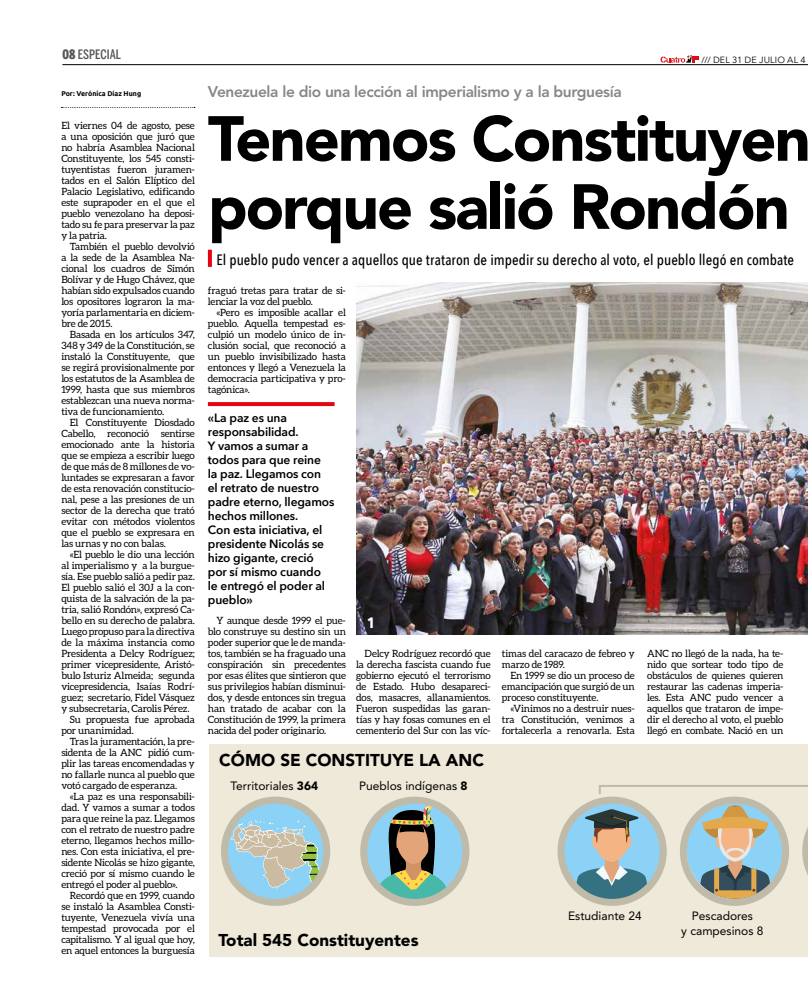
<style>
.page{position:relative;width:808px;height:1007px;background:#fff}
.page>*{position:absolute;margin:0;border:0;box-sizing:border-box;transform-origin:0 0}
.t1{font:900 63px/68px "Avenir";letter-spacing:-.03em;color:#000}
.t2{font:900 17px "Avenir";color:#000}
.t3{font:800 15.5px "Avenir LT Std";letter-spacing:-.025em;color:#878786}
.t4{font:500 15px "Avenir Next Condensed";letter-spacing:.005em;color:#000}
.t5{font:700 15px "Avenir Next Condensed";color:#fff}
.t6{font:500 13px "Benton Sans Comp";letter-spacing:.005em;color:#575756}
.t7{font:600 12px/14px "Avenir Next";letter-spacing:-.01em;color:#000}
.t8{font:12px/14.4px "Avenir";color:#000;text-align:center}
.t9{font:10px/11px "Aleo";letter-spacing:-.015em;color:#000;text-align:justify}
.t10{font:9px "Avenir Next";letter-spacing:.015em;color:#000}
.t11{font:700 7px "Ubuntu";color:#000}
.s1{font-weight:900}
</style>
<div class="page">
<hr style="left:62px;top:64px;width:746px;height:1px;background:#000">
<svg style="left:660px;top:55px;width:39px;height:8px"></svg>
<svg style="left:61px;top:107px;width:134px;height:1px"></svg>
<svg style="left:208px;top:250px;width:4px;height:17px"></svg>
<svg style="left:208px;top:402px;width:127px;height:4px"></svg>
<img style="left:356px;top:283px;width:452px;height:352px">
<div style="left:210px;top:744px;width:598px;height:212px;background:#efe9da"></div>
<svg style="left:221px;top:796px;width:109px;height:109px"></svg>
<svg style="left:360px;top:796px;width:109px;height:109px"></svg>
<svg style="left:557px;top:785px;width:251px;height:120px"></svg>
<img style="left:309px;top:866px;width:11px;height:16px">
<h3 class="t6" style="left:62px;top:47px;width:60px"><span class="s1">08</span> ESPECIAL</h3>
<p class="t11" style="left:61px;top:90px;width:81px">Por: Verónica Díaz Hung</p>
<p class="t9" style="left:61px;top:119px;width:135px">El viernes 04 de agosto, pese a una oposición que juró que no habría Asamblea Nacional Constituyente, los 545 consti&shy;tuyentistas fueron juramen&shy;tados en el Salón Elíptico del Palacio Legislativo, edificando este suprapoder en el que el pueblo venezolano ha deposi&shy;tado su fe para preservar la paz y la patria.</p>
<p class="t9" style="left:61px;top:240px;width:135px;text-indent:8px">También el pueblo devolvió a la sede de la Asamblea Na&shy;cional los cuadros de Simón Bolívar y de Hugo Chávez, que habían sido expulsados cuando los opositores lograron la ma&shy;yoría parlamentaria en diciem&shy;bre de 2015.</p>
<p class="t9" style="left:61px;top:328px;width:135px;text-indent:8px">Basada en los artículos 347, 348 y 349 de la Constitución, se instaló la Constituyente, que se regirá provisionalmente por los estatutos de la Asamblea de 1999, hasta que sus miembros establezcan una nueva norma&shy;tiva de funcionamiento.</p>
<p class="t9" style="left:61px;top:416px;width:135px;text-indent:8px">El Constituyente Diosdado Cabello, reconoció sentirse emocionado ante la historia que se empieza a escribir luego de que más de 8 millones de vo&shy;luntades se expresaran a favor de esta renovación constitucio&shy;nal, pese a las presiones de un sector de la derecha que trató evitar con métodos violentos que el pueblo se expresara en las urnas y no con balas.</p>
<p class="t9" style="left:70px;top:548px;width:127px">«El pueblo le dio una lección</p>
<p class="t9" style="left:61px;top:559px;width:135px">al imperialismo y a la burgue-</p>
<p class="t9" style="left:61px;top:570px;width:135px">sía. Ese pueblo salió a pedir paz.</p>
<p class="t9" style="left:61px;top:581px;width:135px">El pueblo salió el 30J a la con-</p>
<p class="t9" style="left:61px;top:592px;width:135px">quista de la salvación de la pa-</p>
<p class="t9" style="left:61px;top:603px;width:135px">tria, salió Rondón», expresó Ca-</p>
<p class="t9" style="left:61px;top:614px;width:135px">bello en su derecho de palabra.</p>
<p class="t9" style="left:61px;top:625px;width:135px">Luego propuso para la directiva</p>
<p class="t9" style="left:61px;top:636px;width:135px">de la máxima instancia como</p>
<p class="t9" style="left:61px;top:647px;width:135px">Presidenta a Delcy Rodríguez;</p>
<p class="t9" style="left:61px;top:658px;width:135px">primer vicepresidente, Aristó-</p>
<p class="t9" style="left:61px;top:669px;width:135px">bulo Isturiz Almeida; segunda</p>
<p class="t9" style="left:61px;top:680px;width:135px">vicepresidencia, Isaías Rodrí-</p>
<p class="t9" style="left:61px;top:691px;width:135px">guez; secretario, Fidel Vásquez</p>
<p class="t9" style="left:61px;top:702px;width:130px">y subsecretaria, Carolis Pérez.</p>
<p class="t9" style="left:70px;top:713px;width:127px">Su propuesta fue aprobada</p>
<p class="t9" style="left:61px;top:724px;width:74px">por unanimidad.</p>
<p class="t9" style="left:70px;top:735px;width:126px">Tras la juramentación, la pre-</p>
<p class="t9" style="left:61px;top:746px;width:135px">sidenta de la ANC pidió cum-</p>
<p class="t9" style="left:61px;top:757px;width:135px">plir las tareas encomendadas y</p>
<p class="t9" style="left:61px;top:768px;width:135px">no fallarle nunca al pueblo que</p>
<p class="t9" style="left:61px;top:779px;width:117px">votó cargado de esperanza.</p>
<p class="t9" style="left:70px;top:790px;width:126px">«La paz es una responsabili-</p>
<p class="t9" style="left:61px;top:801px;width:135px">dad. Y vamos a sumar a todos</p>
<p class="t9" style="left:61px;top:812px;width:135px">para que reine la paz. Llegamos</p>
<p class="t9" style="left:61px;top:823px;width:135px">con el retrato de nuestro padre</p>
<p class="t9" style="left:61px;top:834px;width:135px">eterno, llegamos hechos millo-</p>
<p class="t9" style="left:61px;top:845px;width:135px">nes. Con esta iniciativa, el pre-</p>
<p class="t9" style="left:61px;top:856px;width:135px">sidente Nicolás se hizo gigante,</p>
<p class="t9" style="left:61px;top:867px;width:135px">creció por sí mismo cuando le</p>
<p class="t9" style="left:61px;top:878px;width:118px">entregó el poder al pueblo».</p>
<p class="t9" style="left:70px;top:889px;width:127px">Recordó que en 1999, cuando</p>
<p class="t9" style="left:61px;top:900px;width:135px">se instaló la Asamblea Consti-</p>
<p class="t9" style="left:61px;top:911px;width:135px">tuyente, Venezuela vivía una</p>
<p class="t9" style="left:61px;top:922px;width:135px">tempestad provocada por el</p>
<p class="t9" style="left:61px;top:933px;width:135px">capitalismo. Y al igual que hoy,</p>
<p class="t9" style="left:61px;top:944px;width:135px">en aquel entonces la burguesía</p>
<h3 class="t3" style="left:208px;top:85px;width:415px">Venezuela le dio una lección al imperialismo y a la burguesía</h3>
<p class="t10" style="left:702px;top:54px;width:106px">/// DEL 31 DE JULIO AL 4</p>
<h1 class="t1" style="left:208px;top:106px;width:604px">Tenemos Constituyen porque salió Rondón</h1>
<h3 class="t4" style="left:216px;top:250px;width:579px">El pueblo pudo vencer a aquellos que trataron de impedir su derecho al voto, el pueblo llegó en combate</h3>
<p class="t9" style="left:208px;top:284px;width:139px">fraguó tretas para tratar de si&shy;lenciar la voz del pueblo.</p>
<p class="t9" style="left:208px;top:306px;width:140px;text-indent:8px">«Pero es imposible acallar el pueblo. Aquella tempestad es&shy;culpió un modelo único de in&shy;clusión social, que reconoció a un pueblo invisibilizado hasta entonces y llegó a Venezuela la democracia participativa y pro&shy;tagónica».</p>
<p class="t7" style="left:208px;top:412px;width:128px">«La paz es una responsabilidad.<br>Y vamos a sumar a todos para que reine<br>la paz. Llegamos con<br>el retrato de nuestro padre eterno, llegamos hechos millones.<br>Con esta iniciativa, el presidente Nicolás se hizo gigante, creció por sí mismo cuando<br>le entregó el poder al pueblo»</p>
<p class="t9" style="left:208px;top:614px;width:140px;text-indent:9px">Y aunque desde 1999 el pue&shy;blo construye su destino sin un poder superior que le de manda&shy;tos, también se ha fraguado una conspiración sin precedentes por esas élites que sintieron que sus privilegios habían disminui&shy;dos, y desde entonces sin tregua han tratado de acabar con la Constitución de 1999, la primera nacida del poder originario.</p>
<h3 class="t5" style="left:367px;top:614px;width:9px">1</h3>
<p class="t9" style="left:356px;top:647px;width:136px;text-indent:8px">Delcy Rodríguez recordó que la derecha fascista cuando fue gobierno ejecutó el terrorismo de Estado. Hubo desapareci&shy;dos, masacres, allanamientos.<br>Fueron suspedidas las garan&shy;tías y hay fosas comunes en el cementerio del Sur con las víc-</p>
<h2 class="t2" style="left:219px;top:750px;width:266px">CÓMO SE CONSTITUYE LA ANC</h2>
<p class="t8" style="left:359px;top:779px;width:110px">Pueblos indígenas <span class="s1">8</span></p>
<p class="t8" style="left:231px;top:779px;width:89px">Territoriales <span class="s1">364</span></p>
<p class="t9" style="left:502px;top:647px;width:134px">timas del caracazo de febreo y marzo de 1989.</p>
<p class="t9" style="left:502px;top:669px;width:134px;text-indent:8px">En 1999 se dio un proceso de emancipación que surgió de un proceso constituyente.</p>
<p class="t9" style="left:502px;top:702px;width:134px;text-indent:9px">«Vinimos no a destruir nues&shy;tra Constitución, venimos a fortalecerla a renovarla. Esta</p>
<p class="t9" style="left:647px;top:647px;width:138px">ANC no llegó de la nada, ha te&shy;nido que sortear todo tipo de obstáculos de quienes quieren restaurar las cadenas imperia&shy;les. Esta ANC pudo vencer a aquellos que trataron de impe&shy;dir el derecho al voto, el pueblo llegó en combate. Nació en un</p>
<h2 class="t2" style="left:218px;top:932px;width:202px">Total 545 Constituyentes</h2>
<p class="t8" style="left:568px;top:909px;width:75px">Estudiante 24</p>
<p class="t8" style="left:681px;top:909px;width:84px">Pescadores<br>y campesinos 8</p>
</div>
